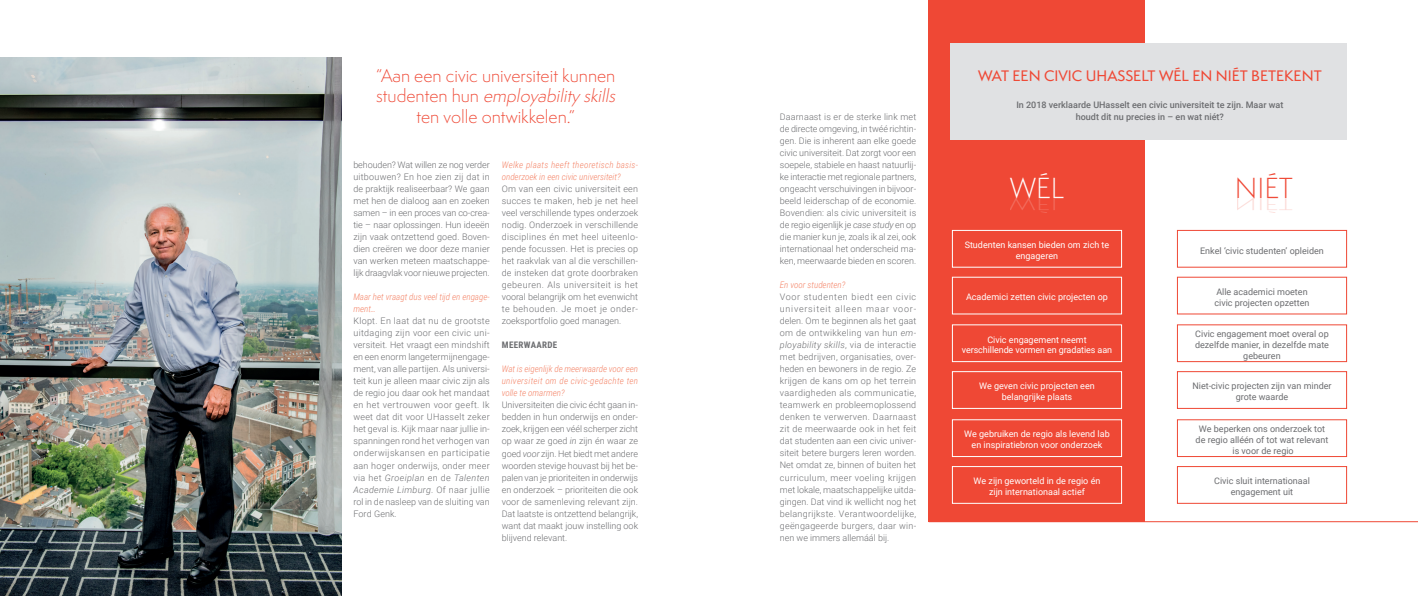
<style>
.page{position:relative;width:1418px;height:596px;background:#fff}
.page>*{position:absolute;margin:0;border:0;box-sizing:border-box;transform-origin:0 0}
.t1{font:300 26.7px "Semplicita Pro";color:#ef4835}
.t2{font:300 26.7px "Semplicita Pro";color:#fff}
.t3{font:300 17px/20.4px "Semplicita Pro";color:#ef4835;text-align:center}
.t4{font:500 14px "Semplicita Pro";color:#ef4835}
.t5{font:300 9px/12px "Roboto";color:#6c6d70;text-align:justify}
.t6{font:9px/10.8px "Roboto";color:#6c6d70;text-align:center}
.t7{font:9px/10.8px "Roboto";color:#fff;text-align:center}
.t8{font:italic 300 9px/12px "Roboto Condensed";color:#f48265;text-align:justify}
.t9{font:500 9px/12px "Roboto";color:#6c6d70;text-align:center}
.t10{font:italic 300 9px/12px "Roboto Condensed";letter-spacing:.03em;color:#f48265}
.t11{font:700 9px "Roboto Condensed";letter-spacing:.035em;color:#6c6d70}
.s1{font-style:italic}
</style>
<div class="page">
<div style="left:928px;top:0;width:217px;height:521px;background:#ef4835"></div>
<div style="left:950px;top:43px;width:396px;height:97px;background:#e0e1e3"></div>
<img style="left:0;top:57px;width:341px;height:538px">
<div style="left:951px;top:230px;width:171px;height:37px;border:1px solid #fff"></div>
<div style="left:1176px;top:230px;width:170px;height:37px;border:1px solid #ef4835"></div>
<div style="left:951px;top:324px;width:171px;height:38px;border:1px solid #fff"></div>
<div style="left:1176px;top:324px;width:170px;height:38px;border:1px solid #ef4835"></div>
<div style="left:951px;top:419px;width:171px;height:37px;border:1px solid #fff"></div>
<div style="left:1176px;top:419px;width:170px;height:37px;border:1px solid #ef4835"></div>
<div style="left:951px;top:276px;width:171px;height:38px;border:1px solid #fff"></div>
<div style="left:1176px;top:276px;width:170px;height:38px;border:1px solid #ef4835"></div>
<div style="left:951px;top:371px;width:171px;height:37px;border:1px solid #fff"></div>
<div style="left:1176px;top:371px;width:170px;height:37px;border:1px solid #ef4835"></div>
<div style="left:951px;top:466px;width:171px;height:37px;border:1px solid #fff"></div>
<div style="left:1176px;top:466px;width:170px;height:37px;border:1px solid #ef4835"></div>
<hr style="left:928px;top:521px;width:489px;height:1px;background:#ef4835">
<h2 class="t3" style="left:376px;top:65px;width:245px">“Aan een civic universiteit kunnen st u d e n te n h u n <span class="s1">employability skills </span>ten volle ontwikkelen.”</h2>
<p class="t5" style="left:353px;top:158px;width:138px">behouden? Wat willen ze nog verder uitbouwen? En hoe zien zij dat in de praktijk realiseerbaar? We gaan met hen de dialoog aan en zoeken samen – in een proces van co-crea&shy;tie – naar oplossingen. Hun ideeën zijn vaak ontzettend goed. Boven&shy;dien creëren we door deze manier van werken meteen maatschappe&shy;lijk draagvlak voor nieuwe projecten.</p>
<p class="t8" style="left:353px;top:290px;width:138px">Maar het vraagt dus veel tijd en engage&shy;ment…</p>
<p class="t5" style="left:353px;top:314px;width:138px">Klopt. En laat dat nu de grootste uitdaging zijn voor een civic uni&shy;versiteit. Het vraagt een mindshift en een enorm langetermijnengage&shy;ment, van alle partijen. Als universi&shy;teit kun je alleen maar civic zijn als de regio jou daar ook het mandaat en het vertrouwen voor geeft. Ik weet dat dit voor UHasselt zeker het geval is. Kijk maar naar jullie in&shy;spanningen rond het verhogen van onderwijskansen en participatie aan hoger onderwijs, onder meer via het <span class="s1">Groeiplan</span> en de <span class="s1">Talenten Academie Limburg</span>. Of naar jullie rol in de nasleep van de sluiting van Ford Genk.</p>
<p class="t10" style="left:502px;top:158px;width:138px">Welke plaats heeft theoretisch basis&shy;onderzoek in een civic universiteit?</p>
<p class="t5" style="left:502px;top:182px;width:138px">Om van een civic universiteit een succes te maken, heb je net heel veel verschillende types onderzoek nodig. Onderzoek in verschillende disciplines én met heel uiteenlo&shy;pende focussen. Het is precies op het raakvlak van al die verschillen&shy;de insteken dat grote doorbraken gebeuren. Als universiteit is het vooral belangrijk om het evenwicht te behouden. Je moet je onder&shy;zoeksportfolio goed managen.</p>
<p class="t11" style="left:502px;top:338px;width:57px">MEERWAARDE</p>
<p class="t8" style="left:502px;top:362px;width:138px">Wat is eigenlijk de meerwaarde voor een universiteit om de civic-gedachte ten volle te omarmen?</p>
<p class="t5" style="left:502px;top:398px;width:138px">Universiteiten die civic écht gaan in&shy;bedden in hun onderwijs en onder&shy;zoek, krijgen een véél scherper zicht op waar ze goed <span class="s1">in</span> zijn én waar ze goed <span class="s1">voor</span> zijn. Het biedt met andere woorden stevige houvast bij het be&shy;palen van je prioriteiten in onderwijs en onderzoek – prioriteiten die ook voor de samenleving relevant zijn.<br>Dat laatste is ontzettend belangrijk, want dat maakt jouw instelling ook blijvend relevant.</p>
<p class="t5" style="left:780px;top:110px;width:138px">Daarnaast is er de sterke link met de directe omgeving, in twéé richtin&shy;gen. Die is inherent aan elke goede civic universiteit. Dat zorgt voor een soepele, stabiele en haast natuurlij&shy;ke interactie met regionale partners, ongeacht verschuivingen in bijvoor&shy;beeld leiderschap of de economie.<br>Bovendien: als civic universiteit is de regio eigenlijk je <span class="s1">case study</span> en op die manier kun je, zoals ik al zei, ook internationaal het onderscheid ma&shy;ken, meerwaarde bieden en scoren.</p>
<p class="t8" style="left:780px;top:278px;width:67px">En voor studenten?</p>
<p class="t5" style="left:780px;top:290px;width:138px">Voor studenten biedt een civic universiteit alleen maar voor&shy;delen. Om te beginnen als het gaat om de ontwikkeling van hun <span class="s1">em&shy;ployability skills</span>, via de interactie met bedrijven, organisaties, over&shy;heden en bewoners in de regio. Ze krijgen de kans om op het terrein vaardigheden als communicatie, teamwerk en probleemoplossend denken te verwerven. Daarnaast zit de meerwaarde ook in het feit dat studenten aan een civic univer&shy;siteit betere burgers leren worden.<br>Net omdat ze, binnen of buiten het curriculum, meer voeling krijgen met lokale, maatschappelijke uitda&shy;gingen. Dat vind ik wellicht nog het belangrijkste. Verantwoordelijke, geëngageerde burgers, daar win&shy;nen we immers allemáál bij.</p>
<h3 class="t4" style="left:978px;top:66px;width:345px">WAT EEN CIVIC UHASSELT WÉL EN NIÉT BETEKENT</h3>
<p class="t9" style="left:1016px;top:98px;width:268px">In 2018 verklaarde UHasselt een civic universiteit te zijn. Maar wat houdt dit nu precies in – en wat niét?</p>
<h1 class="t2" style="left:1009px;top:170px;width:56px">WÉL</h1>
<h1 class="t1" style="left:1234px;top:170px;width:60px">NIÉT</h1>
<p class="t7" style="left:964px;top:239px;width:146px">Studenten kansen bieden om zich te engageren</p>
<p class="t6" style="left:1200px;top:244px;width:125px">Enkel ‘civic studenten’ opleiden</p>
<p class="t7" style="left:966px;top:291px;width:143px">Academici zetten civic projecten op</p>
<p class="t6" style="left:1214px;top:286px;width:97px;text-align:left">Alle academici moeten civic projecten opzetten</p>
<p class="t7" style="left:961px;top:333px;width:152px">Civic engagement neemt verschillende vormen en gradaties aan</p>
<p class="t6" style="left:1194px;top:328px;width:136px">Civic engagement moet overal op dezelfde manier, in dezelfde mate gebeuren</p>
<p class="t7" style="left:979px;top:380px;width:117px">We geven civic projecten een belangrijke plaats</p>
<p class="t6" style="left:1192px;top:380px;width:141px">Niet-civic projecten zijn van minder grote waarde</p>
<p class="t7" style="left:964px;top:428px;width:147px">We gebruiken de regio als levend lab en inspiratiebron voor onderzoek</p>
<p class="t6" style="left:1195px;top:423px;width:134px">We beperken ons onderzoek tot de regio alléén of tot wat relevant is voor de regio</p>
<p class="t7" style="left:973px;top:475px;width:128px">We zijn geworteld in de regio én zijn internationaal actief</p>
<p class="t6" style="left:1214px;top:475px;width:97px">Civic sluit internationaal engagement uit</p>
</div>
